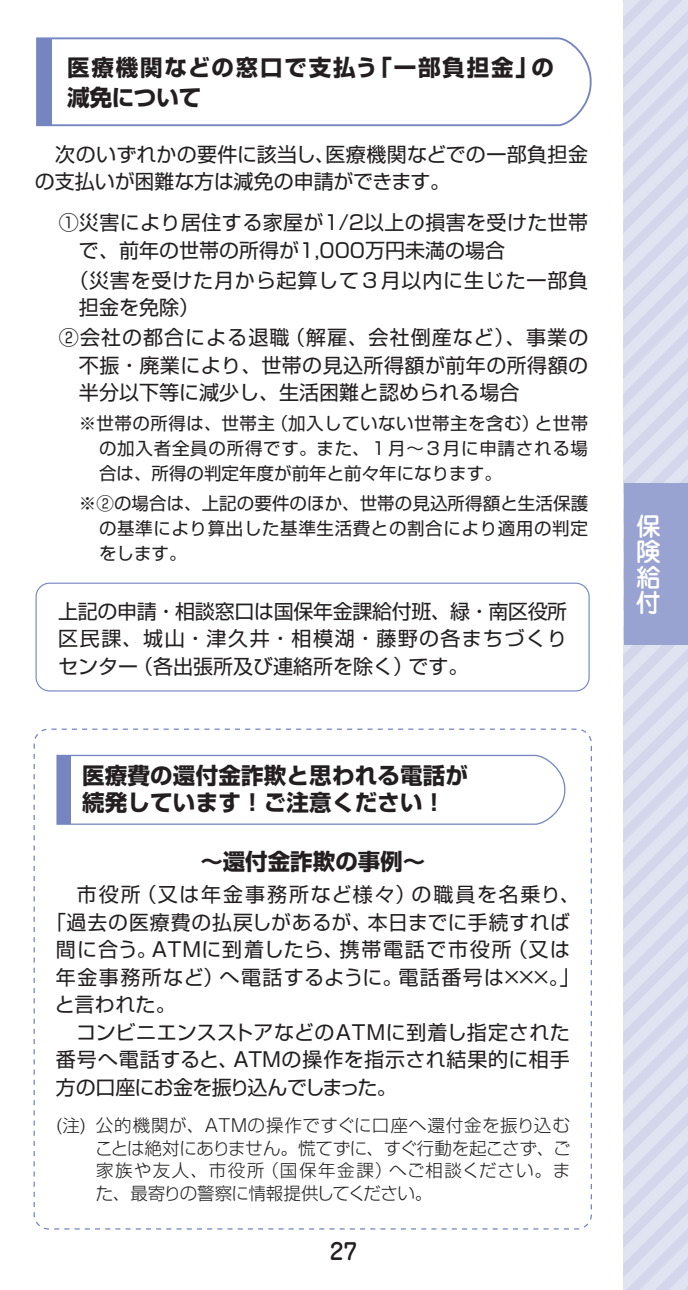
<style>
.page{position:relative;width:688px;height:1290px;background:#fff}
.page>*{position:absolute;margin:0;border:0;box-sizing:border-box;transform-origin:0 0}
.t1{font:500 25.25px "Jun 34";color:#fff}
.t2{font:700 22.5px/27px "Shin Go Pro";letter-spacing:.01em;color:#231f20}
.t3{font:700 22.5px/30px "Shin Go Pro";letter-spacing:.08em;color:#231f20}
.t4{font:500 22.5px "Jun 34";color:#231f20}
.t5{font:20px/27.5px "Shin Go Pro";letter-spacing:.02em;color:#231f20;text-align:justify}
.t6{font:20px/27.5px "Shin Go Pro";letter-spacing:.04em;color:#231f20}
.t7{font:20px/27.5px "Shin Go Pro";color:#231f20}
.t8{font:20px "Shin Go Pro";letter-spacing:.075em;color:#231f20}
.t9{font:20px "Shin Go Pro";letter-spacing:.055em;color:#231f20}
.t10{font:20px "Shin Go Pro";letter-spacing:.095em;color:#231f20}
.t11{font:20px "Shin Go Pro";letter-spacing:-.04em;color:#231f20}
.t12{font:17.5px/25px "Shin Go Pro";letter-spacing:.035em;color:#231f20;text-align:justify}
.t13{font:300 17.5px/22.5px "Shin Go Pro";color:#231f20;text-align:justify}
</style>
<div class="page">
<div style="left:623px;top:0;width:64px;height:1290px;background:#dfe2f1"></div>
<div style="left:624px;top:484px;width:63px;height:161px;background:#99a3d1"></div>
<svg style="left:36px;top:37px;width:556px;height:90px"></svg>
<div style="left:37px;top:39px;width:15px;height:87px;background:#7585c1"></div>
<div style="left:35px;top:583px;width:554px;height:108px;border:1px solid #7585c1;border-radius:14px"></div>
<svg style="left:56px;top:754px;width:510px;height:71px"></svg>
<div style="left:57px;top:755px;width:13px;height:69px;background:#7585c1"></div>
<p class="t3" style="left:67px;top:50px;width:488px">医療機関などの窓口で支払う「一部負担金」の減免について</p>
<p class="t7" style="left:35px;top:138px;width:554px">　次のいずれかの要件に該当し、医療機関などでの一部負担金の支払いが困難な方は減免の申請ができます。</p>
<p class="t5" style="left:79px;top:206px;width:510px;text-indent:-20px">①災害により居住する家屋が1/2以上の損害を受けた世帯で、前年の世帯の所得が1,000万円未満の場合</p>
<p class="t6" style="left:79px;top:264px;width:510px;text-indent:-10px">（災害を受けた月から起算して３月以内に生じた一部負担金を免除）</p>
<p class="t5" style="left:79px;top:321px;width:511px;text-indent:-20px">②会社の都合による退職（解雇、会社倒産など）、事業の不振・廃業により、世帯の見込所得額が前年の所得額の半分以下等に減少し、生活困難と認められる場合</p>
<p class="t12" style="left:99px;top:409px;width:490px;text-indent:-20px">※世帯の所得は、世帯主（加入していない世帯主を含む）と世帯の加入者全員の所得です。また、１月～３月に申請される場合は、所得の判定年度が前年と前々年になります。</p>
<p class="t12" style="left:99px;top:489px;width:490px;text-indent:-20px">※②の場合は、上記の要件のほか、世帯の見込所得額と生活保護の基準により算出した基準生活費との割合により適用の判定をします。</p>
<p class="t5" style="left:58px;top:595px;width:510px">上記の申請・相談窓口は国保年金課給付班、緑・南区役所区民課、城山・津久井・相模湖・藤野の各まちづくりセンター（各出張所及び連絡所を除く）です。</p>
<p class="t2" style="left:82px;top:760px;width:387px">医療費の還付金詐欺と思われる電話が続発しています！ご注意ください！</p>
<p class="t2" style="left:200px;top:845px;width:226px">～還付金詐欺の事例～</p>
<p class="t10" style="left:77px;top:878px;width:504px">市役所（又は年金事務所など様々）の職員を名乗り、</p>
<p class="t6" style="left:46px;top:906px;width:525px">「過去の医療費の払戻しがあるが、本日までに手続すれば</p>
<p class="t9" style="left:56px;top:933px;width:515px">間に合う。ＡＴＭに到着したら、携帯電話で市役所（又は</p>
<p class="t8" style="left:56px;top:961px;width:525px">年金事務所など）へ電話するように。電話番号は×××。」</p>
<p class="t5" style="left:55px;top:988px;width:122px">と言われた。</p>
<p class="t5" style="left:76px;top:1016px;width:495px">コンビニエンスストアなどのATMに到着し指定された</p>
<p class="t5" style="left:56px;top:1043px;width:515px">番号へ電話すると、ATMの操作を指示され結果的に相手</p>
<p class="t11" style="left:56px;top:1071px;width:342px">方の口座にお金を振り込んでしまった。</p>
<p class="t13" style="left:95px;top:1112px;width:477px;text-indent:-39px">(注) 公的機関が、ATMの操作ですぐに口座へ還付金を振り込むことは絶対にありません。慌てずに、すぐ行動を起こさず、ご家族や友人、市役所（国保年金課）へご相談ください。また、最寄りの警察に情報提供してください。</p>
<p class="t4" style="left:330px;top:1236px;width:29px">27</p>
<p class="t1" style="left:636px;top:510px;width:26px">保</p>
<p class="t1" style="left:636px;top:535px;width:26px">険</p>
<p class="t1" style="left:636px;top:560px;width:26px">給</p>
<p class="t1" style="left:636px;top:586px;width:26px">付</p>
</div>
